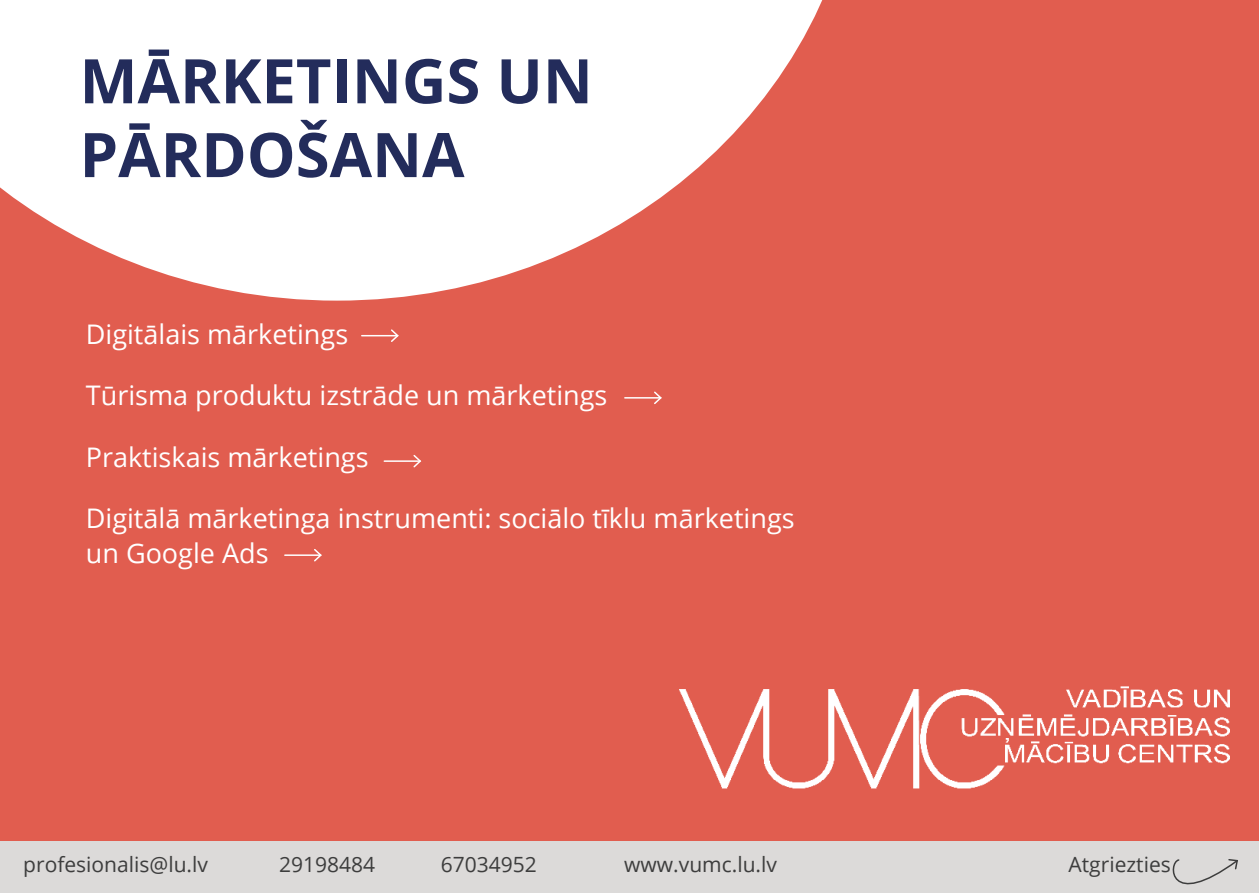
<style>
.page{position:relative;width:1259px;height:893px;background:#e15d4f}
.page>*{position:absolute;margin:0;border:0;box-sizing:border-box;transform-origin:0 0}
.t1{font:700 61.5px/73.8px "Open Sans";color:#232c5b}
.t2{font:27px/34.5px "Open Sans";color:#fff}
.t3{font:21px "Open Sans";color:#3d3d3d}
</style>
<div class="page">
<svg style="left:0;top:0;width:823px;height:301px;fill:#fff"></svg>
<div style="left:0;top:842px;width:1259px;height:51px;background:#dcdad9"></div>
<hr style="left:362px;top:335px;width:36px;height:1px;background:#fff">
<svg style="left:389px;top:329px;width:10px;height:13px"></svg>
<hr style="left:625px;top:397px;width:36px;height:2px;background:#fff">
<svg style="left:652px;top:391px;width:10px;height:13px"></svg>
<hr style="left:384px;top:460px;width:36px;height:2px;background:#fff">
<svg style="left:412px;top:455px;width:10px;height:13px"></svg>
<hr style="left:285px;top:554px;width:36px;height:2px;background:#fff">
<svg style="left:313px;top:549px;width:9px;height:13px"></svg>
<img style="left:679px;top:686px;width:551px;height:103px">
<svg style="left:1172px;top:859px;width:66px;height:26px"></svg>
<h1 class="t1" style="left:80px;top:43px;width:515px">MĀRKETINGS UN<br>PĀRDOŠANA</h1>
<p class="t2" style="left:86px;top:316px;width:264px">Digitālais mārketings</p>
<p class="t2" style="left:86px;top:377px;width:523px">Tūrisma produktu izstrāde un mārketings</p>
<p class="t2" style="left:86px;top:439px;width:284px">Praktiskais mārketings</p>
<p class="t2" style="left:86px;top:500px;width:710px">Digitālā mārketinga instrumenti: sociālo tīklu mārketings un Google Ads</p>
<p class="t3" style="left:23px;top:850px;width:186px">profesionalis@lu.lv</p>
<p class="t3" style="left:279px;top:850px;width:98px">29198484</p>
<p class="t3" style="left:441px;top:850px;width:98px">67034952</p>
<p class="t3" style="left:624px;top:850px;width:154px">www.vumc.lu.lv</p>
<p class="t3" style="left:1068px;top:850px;width:104px">Atgriezties</p>
</div>
